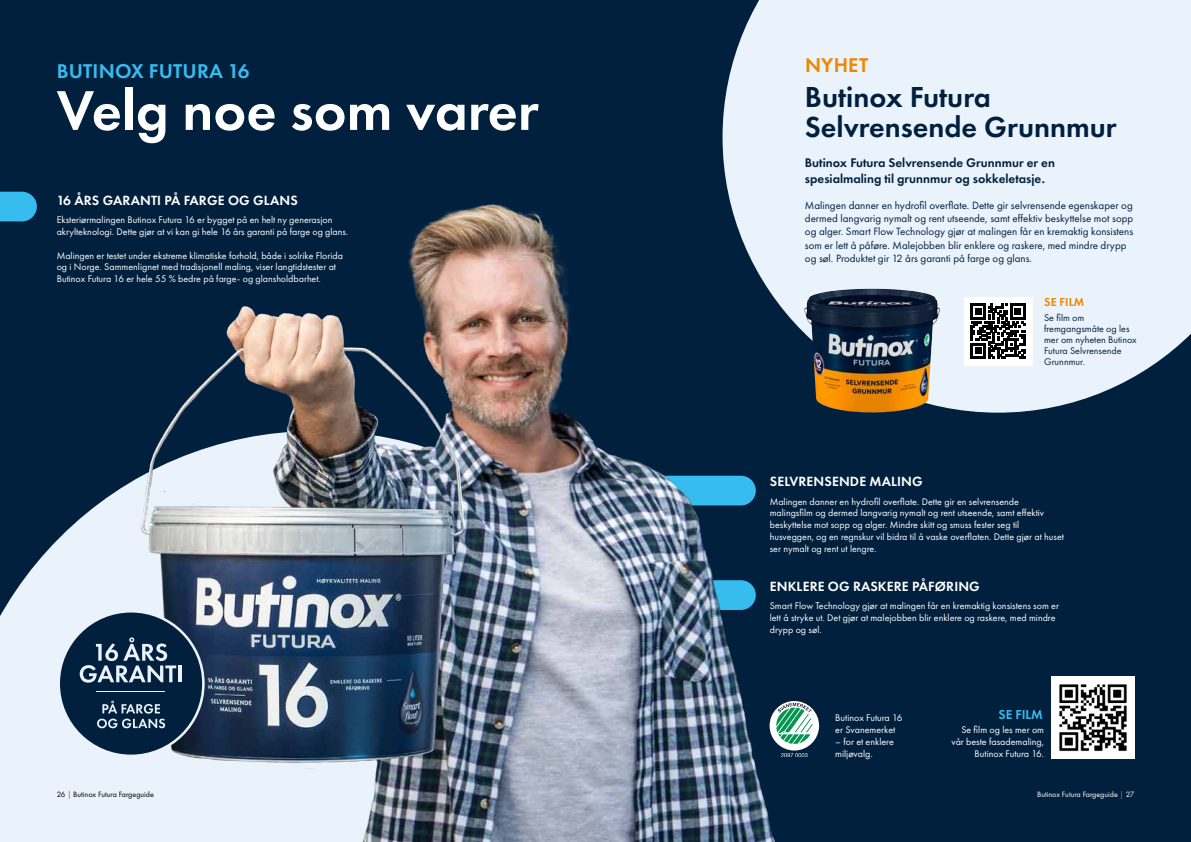
<style>
.page{position:relative;width:1191px;height:842px;background:#00203e}
.page>*{position:absolute;margin:0;border:0;box-sizing:border-box;transform-origin:0 0}
.t1{font:600 58.1px "Futura PT";color:#fff}
.t2{font:600 30px/30px "Futura PT";color:#00203e}
.t3{font:600 20.7px "Futura PT";letter-spacing:.01em;color:#36bcee}
.t4{font:600 20.7px "Futura PT";letter-spacing:.01em;color:#ee8700}
.t5{font:600 13.8px "Futura PT";letter-spacing:.01em;color:#fff}
.t6{font:600 13.4px "Futura PT";color:#36bcee}
.t7{font:600 13px/15.6px "Futura PT";color:#00203e}
.t8{font:600 12px "Futura PT";letter-spacing:.01em;color:#ee8700}
.t9{font:11px/13.2px "Futura PT";color:#00203e}
.t10{font:10px/11.8px "Futura PT";color:#fff}
.t11{font:10px/11px "Futura PT";color:#00203e}
.t12{font:8px "Futura PT";color:#000}
.t13{font:8px "Futura PT";color:#fff}
.s1{font-weight:300}
</style>
<div class="page">
<svg style="left:0;top:487px;width:123px;height:355px;fill:#eaf3fc"></svg>
<div style="left:722px;top:0;width:469px;height:413px;background:#eaf3fc"></div>
<svg style="left:0;top:192px;width:37px;height:29px"></svg>
<img style="left:805px;top:289px;width:136px;height:123px">
<img style="left:123px;top:202px;width:682px;height:640px">
<div style="left:964px;top:297px;width:68px;height:68px;background:#fff"></div>
<svg style="left:970px;top:304px;width:55px;height:54px"></svg>
<div style="left:975px;top:347px;width:6px;height:7px;background:#000"></div>
<div style="left:57px;top:610px;width:147px;height:147px;background:#eaf3fc;border-radius:50%"></div>
<div style="left:60px;top:612px;width:142px;height:143px;background:#00203e;border-radius:50%"></div>
<svg style="left:80px;top:637px;width:96px;height:46px"></svg>
<hr style="left:178px;top:665px;width:4px;height:17px;background:#eaf3fc">
<svg style="left:97px;top:701px;width:68px;height:27px"></svg>
<hr style="left:96px;top:691px;width:69px;height:1px;background:#eaf3fc">
<div style="left:769px;top:701px;width:50px;height:49px;background:#fff;border-radius:50%"></div>
<svg style="left:776px;top:703px;width:36px;height:41px"></svg>
<svg style="left:781px;top:753px;width:26px;height:4px"></svg>
<img style="left:1052px;top:676px;width:82px;height:83px">
<h3 class="t3" style="left:57px;top:58px;width:194px">BUTINOX FUTURA 16</h3>
<h3 class="t4" style="left:805px;top:53px;width:65px">NYHET</h3>
<h1 class="t1" style="left:57px;top:74px;width:483px">Velg noe som varer</h1>
<h2 class="t2" style="left:805px;top:82px;width:313px">Butinox Futura<br>Selvrensende Grunnmur</h2>
<h3 class="t5" style="left:57px;top:192px;width:243px">16 ÅRS GARANTI PÅ FARGE OG GLANS</h3>
<p class="t10" style="left:57px;top:214px;width:293px">Eksteriørmalingen Butinox Futura 16 er bygget på en helt ny generasjon akrylteknologi. Dette gjør at vi kan gi hele 16 års garanti på farge og glans.</p>
<p class="t10" style="left:57px;top:249px;width:288px">Malingen er testet under ekstreme klimatiske forhold, både i solrike Florida og i Norge. Sammenlignet med tradisjonell maling, viser langtidstester at<br>Butinox Futura 16 er hele 55 % bedre på farge- og glansholdbarhet.</p>
<h3 class="t7" style="left:805px;top:155px;width:251px">Butinox Futura Selvrensende Grunnmur er en spesialmaling til grunnmur og sokkeletasje.</h3>
<p class="t9" style="left:805px;top:199px;width:330px">Malingen danner en hydrofil overflate. Dette gir selvrensende egenskaper og dermed langvarig nymalt og rent utseende, samt effektiv beskyttelse mot sopp og alger. Smart Flow Technology gjør at malingen får en kremaktig konsistens som er lett å påføre. Malejobben blir enklere og raskere, med mindre drypp og søl. Produktet gir 12 års garanti på farge og glans.</p>
<p class="t8" style="left:1044px;top:295px;width:42px">SE FILM</p>
<p class="t11" style="left:1044px;top:312px;width:94px">Se film om fremgangsmåte og les mer om nyheten Butinox<br>Futura Selvrensende<br>Grunnmur.</p>
<h3 class="t5" style="left:770px;top:473px;width:154px">SELVRENSENDE MALING</h3>
<p class="t10" style="left:769px;top:495px;width:296px">Malingen danner en hydrofil overflate. Dette gir en selvrensende malingsfilm og dermed langvarig nymalt og rent utseende, samt effektiv beskyttelse mot sopp og alger. Mindre skitt og smuss fester seg til husveggen, og en regnskur vil bidra til å vaske overflaten. Dette gjør at huset ser nymalt og rent ut lengre.</p>
<h3 class="t5" style="left:770px;top:577px;width:212px">ENKLERE OG RASKERE PÅFØRING</h3>
<p class="t10" style="left:769px;top:600px;width:291px">Smart Flow Technology gjør at malingen får en kremaktig konsistens som er lett å stryke ut. Det gjør at malejobben blir enklere og raskere, med mindre drypp og søl.</p>
<h3 class="t6" style="left:998px;top:706px;width:46px">SE FILM</h3>
<p class="t10" style="left:835px;top:712px;width:69px">Butinox Futura 16 er Svanemerket</p>
<p class="t10" style="left:835px;top:736px;width:60px">– for et enklere miljøvalg.</p>
<p class="t10" style="left:951px;top:724px;width:94px;text-align:right">Se film og les mer om vår beste fasademaling,<br>Butinox Futura 16.</p>
<p class="t12" style="left:57px;top:790px;width:99px">26 <span class="s1">|</span> Butinox Futura Fargeguide</p>
<p class="t13" style="left:1037px;top:790px;width:99px">Butinox Futura Fargeguide <span class="s1">|</span> 27</p>
</div>
